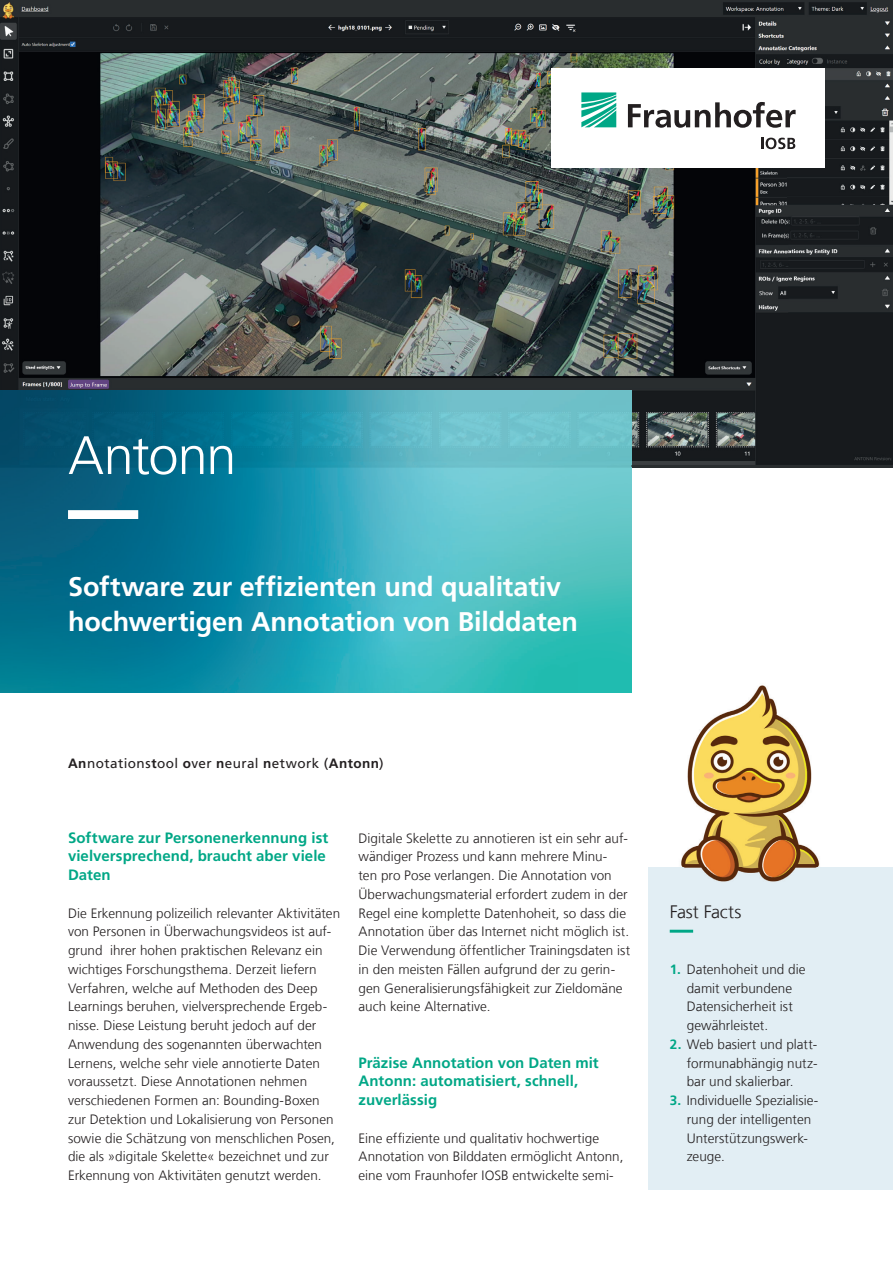
<style>
.page{position:relative;width:893px;height:1263px;background:#fff}
.page>*{position:absolute;margin:0;border:0;box-sizing:border-box;transform-origin:0 0}
.t1{font:300 54px "Frutiger LT Com";letter-spacing:-.025em;color:#fff}
.t2{font:700 27px/35.1px "Frutiger LT Com";letter-spacing:-.005em;color:#fff}
.t3{font:300 18px "Frutiger LT Com";letter-spacing:-.01em;color:#231f20}
.t4{font:700 15px/18.8px "Frutiger LT Com";letter-spacing:.005em;color:#00a786}
.t5{font:300 13.5px/18.8px "Frutiger LT Com";letter-spacing:.005em;color:#231f20}
.t6{font:13.5px "Frutiger LT Com";letter-spacing:.03em;color:#231f20}
.s1{font-weight:700}
.s2{font-weight:700;color:#00a786}
</style>
<div class="page">
<div style="left:648px;top:867px;width:245px;height:322px;background:#e2eef4"></div>
<svg style="left:670px;top:930px;width:24px;height:3px"></svg>
<img style="left:0;top:0;width:788px;height:206px">
<img style="left:788px;top:0;width:105px;height:464px">
<img style="left:0;top:206px;width:525px;height:185px">
<img style="left:525px;top:206px;width:263px;height:207px">
<img style="left:631px;top:413px;width:157px;height:51px">
<img style="left:0;top:464px;width:631px;height:229px">
<img style="left:0;top:391px;width:631px;height:73px">
<svg style="left:68px;top:510px;width:521px;height:9px;background:#54b2c3"></svg>
<div style="left:552px;top:68px;width:273px;height:99px;background:#fff"></div>
<svg style="left:581px;top:92px;width:35px;height:35px"></svg>
<svg style="left:628px;top:102px;width:168px;height:26px"></svg>
<svg style="left:761px;top:138px;width:34px;height:11px"></svg>
<img style="left:681px;top:685px;width:139px;height:197px">
<h1 class="t1" style="left:68px;top:424px;width:170px">Antonn</h1>
<h2 class="t2" style="left:68px;top:569px;width:512px">Software zur effizienten und qualitativ hochwertigen Annotation von Bilddaten</h2>
<p class="t6" style="left:68px;top:755px;width:317px"><span class="s1">An</span>notations<span class="s1">t</span>ool <span class="s1">o</span>ver <span class="s1">n</span>eural <span class="s1">n</span>etwork (<span class="s1">Antonn</span>)</p>
<p class="t4" style="left:68px;top:828px;width:262px">Software zur Personenerkennung ist vielversprechend, braucht aber viele<br>Daten</p>
<p class="t5" style="left:68px;top:904px;width:274px">Die Erkennung polizeilich relevanter Aktivitäten von Personen in Überwachungsvideos ist auf&shy;grund ihrer hohen praktischen Relevanz ein wichtiges Forschungsthema. Derzeit liefern Verfahren, welche auf Methoden des Deep Learnings beruhen, vielversprechende Ergeb&shy;nisse. Diese Leistung beruht jedoch auf der Anwendung des sogenannten überwachten Lernens, welche sehr viele annotierte Daten voraussetzt. Diese Annotationen nehmen verschiedenen Formen an: Bounding-Boxen zur Detektion und Lokalisierung von Personen sowie die Schätzung von menschlichen Posen, die als »digitale Skelette« bezeichnet und zur Erkennung von Aktivitäten genutzt werden.</p>
<p class="t5" style="left:358px;top:829px;width:273px">Digitale Skelette zu annotieren ist ein sehr auf&shy;wändiger Prozess und kann mehrere Minu-<br>ten pro Pose verlangen. Die Annotation von Überwachungsmaterial erfordert zudem in der Regel eine komplette Datenhoheit, so dass die Annotation über das Internet nicht möglich ist.<br>Die Verwendung öffentlicher Trainingsdaten ist in den meisten Fällen aufgrund der zu gerin&shy;gen Generalisierungsfähigkeit zur Zieldomäne auch keine Alternative.</p>
<p class="t4" style="left:358px;top:1053px;width:242px">Präzise Annotation von Daten mit<br>Antonn: automatisiert, schnell, zuverlässig</p>
<p class="t5" style="left:358px;top:1129px;width:266px">Eine effiziente und qualitativ hochwertige<br>Annotation von Bilddaten ermöglicht Antonn, eine vom Fraunhofer IOSB entwickelte semi-</p>
<h3 class="t3" style="left:670px;top:901px;width:73px">Fast Facts</h3>
<p class="t5" style="left:687px;top:960px;width:120px;text-indent:-17px"><span class="s2">1.</span> Datenhoheit und die damit verbundene<br>Datensicherheit ist gewährleistet.</p>
<p class="t5" style="left:687px;top:1035px;width:132px;text-align:justify;text-indent:-17px"><span class="s2">2.</span> Web basiert und platt&shy;formunabhängig nutz&shy;bar und skalierbar.</p>
<p class="t5" style="left:687px;top:1091px;width:133px;text-indent:-17px"><span class="s2">3.</span> Individuelle Spezialisie&shy;rung der intelligenten<br>Unterstützungswerk&shy;zeuge.</p>
</div>
